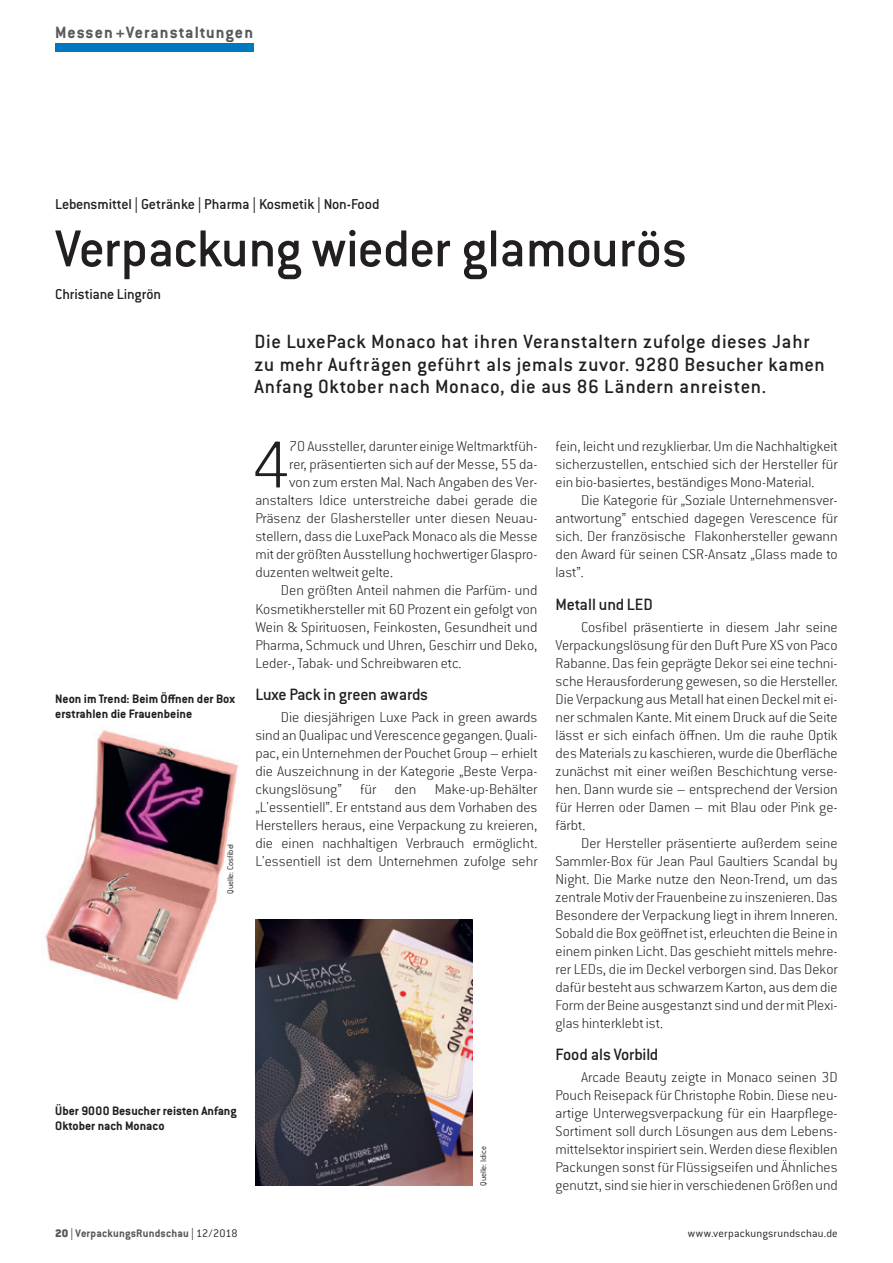
<style>
.page{position:relative;width:893px;height:1263px;background:#fff}
.page>*{position:absolute;margin:0;border:0;box-sizing:border-box;transform-origin:0 0}
.t1{font:200 73.05px "Conduit ITC Std";color:#231f20}
.t2{font:500 57px "Conduit ITC Std";letter-spacing:-.015em;color:#231f20}
.t3{font:500 21px/22.5px "Conduit ITC Std";letter-spacing:.025em;color:#231f20}
.t4{font:500 18px "Conduit ITC Std";letter-spacing:-.015em;color:#231f20}
.t5{font:700 18px "Conduit ITC Std";letter-spacing:.06em;color:#57585a}
.t6{font:200 15.75px/18px "Conduit ITC Std";color:#231f20;text-align:justify}
.t7{font:500 15.75px "Conduit ITC Std";letter-spacing:-.01em;color:#231f20}
.t8{font:700 13.5px/15px "Conduit ITC Std";color:#231f20}
.t9{font:700 12px "Conduit ITC Std";letter-spacing:.01em;color:#57585a}
.t10{font:300 12px "Conduit ITC Std";letter-spacing:.015em;color:#231f20}
.t11{font:300 9px "Conduit ITC Std";letter-spacing:-.015em;color:#231f20}
.s1{font-weight:900}
.s2{font-weight:300;color:#231f20}
</style>
<div class="page">
<div style="left:55px;top:43px;width:198px;height:9px;background:#0078c0"></div>
<img style="left:45px;top:730px;width:193px;height:271px">
<img style="left:255px;top:919px;width:218px;height:267px">
<p class="t5" style="left:55px;top:22px;width:199px">Messen+Veranstaltungen</p>
<p class="t7" style="left:55px;top:195px;width:326px">Lebensmittel | Getränke | Pharma | Kosmetik | Non-Food</p>
<h2 class="t2" style="left:55px;top:214px;width:633px">Verpackung wieder glamourös</h2>
<p class="t7" style="left:55px;top:285px;width:107px">Christiane Lingrön</p>
<p class="t8" style="left:55px;top:691px;width:181px">Neon im Trend: Beim Öffnen der Box erstrahlen die Frauenbeine</p>
<p class="t11" style="left:225px;top:894px;width:52px;rotate:-90deg">Quelle: Cosfibel</p>
<p class="t8" style="left:55px;top:1103px;width:183px">Über 9000 Besucher reisten Anfang<br>Oktober nach Monaco</p>
<h3 class="t3" style="left:254px;top:330px;width:572px">Die LuxePack Monaco hat ihren Veranstaltern zufolge dieses Jahr zu mehr Aufträgen geführt als jemals zuvor. 9280 Besucher kamen<br>Anfang Oktober nach Monaco, die aus 86 Ländern anreisten.</h3>
<h1 class="t1" style="left:252px;top:420px;width:39px">4</h1>
<p class="t6" style="left:289px;top:437px;width:250px">70 Aussteller, darunter einige Weltmarktfüh-</p>
<p class="t6" style="left:289px;top:455px;width:250px">rer, präsentierten sich auf der Messe, 55 da-</p>
<p class="t6" style="left:289px;top:473px;width:250px">von zum ersten Mal. Nach Angaben des Ver-</p>
<p class="t6" style="left:255px;top:491px;width:284px">anstalters Idice unterstreiche dabei gerade die</p>
<p class="t6" style="left:255px;top:509px;width:284px">Präsenz der Glashersteller unter diesen Neuau-</p>
<p class="t6" style="left:255px;top:527px;width:284px">stellern, dass die LuxePack Monaco als die Messe</p>
<p class="t6" style="left:255px;top:545px;width:284px">mit der größten Ausstellung hochwertiger Glaspro-</p>
<p class="t6" style="left:255px;top:563px;width:139px">duzenten weltweit gelte.</p>
<p class="t6" style="left:281px;top:581px;width:258px">Den größten Anteil nahmen die Parfüm- und</p>
<p class="t6" style="left:255px;top:599px;width:284px">Kosmetikhersteller mit 60 Prozent ein gefolgt von</p>
<p class="t6" style="left:255px;top:617px;width:284px">Wein &amp; Spirituosen, Feinkosten, Gesundheit und</p>
<p class="t6" style="left:255px;top:635px;width:284px">Pharma, Schmuck und Uhren, Geschirr und Deko,</p>
<p class="t6" style="left:255px;top:653px;width:208px">Leder-, Tabak- und Schreibwaren etc.</p>
<p class="t4" style="left:255px;top:683px;width:174px">Luxe Pack in green awards</p>
<p class="t6" style="left:255px;top:707px;width:284px;text-indent:26px">Die diesjährigen Luxe Pack in green awards sind an Qualipac und Verescence gegangen. Quali&shy;pac, ein Unternehmen der Pouchet Group – erhielt die Auszeichnung in der Kategorie „Beste Verpa&shy;ckungslösung” für den Make-up-Behälter „L'essentiell”. Er entstand aus dem Vorhaben des Herstellers heraus, eine Verpackung zu kreieren, die einen nachhaltigen Verbrauch ermöglicht.<br>L'essentiell ist dem Unternehmen zufolge sehr</p>
<p class="t11" style="left:478px;top:1186px;width:41px;rotate:-90deg">Quelle: Idice</p>
<p class="t6" style="left:556px;top:437px;width:284px">fein, leicht und rezyklierbar. Um die Nachhaltigkeit sicherzustellen, entschied sich der Hersteller für ein bio-basiertes, beständiges Mono-Material.</p>
<p class="t6" style="left:556px;top:491px;width:284px;text-indent:26px">Die Kategorie für „Soziale Unternehmensver&shy;antwortung” entschied dagegen Verescence für sich. Der französische Flakonhersteller gewann den Award für seinen CSR-Ansatz „Glass made to last”.</p>
<p class="t4" style="left:556px;top:593px;width:99px">Metall und LED</p>
<p class="t6" style="left:556px;top:617px;width:284px;text-indent:26px">Cosfibel präsentierte in diesem Jahr seine Verpackungslösung für den Duft Pure XS von Paco Rabanne. Das fein geprägte Dekor sei eine techni&shy;sche Herausforderung gewesen, so die Hersteller.<br>Die Verpackung aus Metall hat einen Deckel mit ei&shy;ner schmalen Kante. Mit einem Druck auf die Seite lässt er sich einfach öffnen. Um die rauhe Optik des Materials zu kaschieren, wurde die Oberfläche zunächst mit einer weißen Beschichtung verse&shy;hen. Dann wurde sie – entsprechend der Version für Herren oder Damen – mit Blau oder Pink ge&shy;färbt.</p>
<p class="t6" style="left:556px;top:833px;width:284px;text-indent:26px">Der Hersteller präsentierte außerdem seine Sammler-Box für Jean Paul Gaultiers Scandal by Night. Die Marke nutze den Neon-Trend, um das zentrale Motiv der Frauenbeine zu inszenieren. Das Besondere der Verpackung liegt in ihrem Inneren.<br>Sobald die Box geöffnet ist, erleuchten die Beine in einem pinken Licht. Das geschieht mittels mehre&shy;rer LEDs, die im Deckel verborgen sind. Das Dekor dafür besteht aus schwarzem Karton, aus dem die Form der Beine ausgestanzt sind und der mit Plexi&shy;glas hinterklebt ist.</p>
<p class="t4" style="left:556px;top:1043px;width:104px">Food als Vorbild</p>
<p class="t6" style="left:556px;top:1067px;width:284px;text-indent:26px">Arcade Beauty zeigte in Monaco seinen 3D Pouch Reisepack für Christophe Robin. Diese neu&shy;artige Unterwegsverpackung für ein Haarpflege-Sortiment soll durch Lösungen aus dem Lebens&shy;mittelsektor inspiriert sein. Werden diese flexiblen Packungen sonst für Flüssigseifen und Ähnliches genutzt, sind sie hier in verschiedenen Größen und</p>
<p class="t9" style="left:55px;top:1226px;width:184px"><span class="s1">20</span> <span class="s2">|</span> VerpackungsRundschau <span class="s2">| 12/2018</span></p>
<p class="t10" style="left:688px;top:1226px;width:151px">www.verpackungsrundschau.de</p>
</div>
